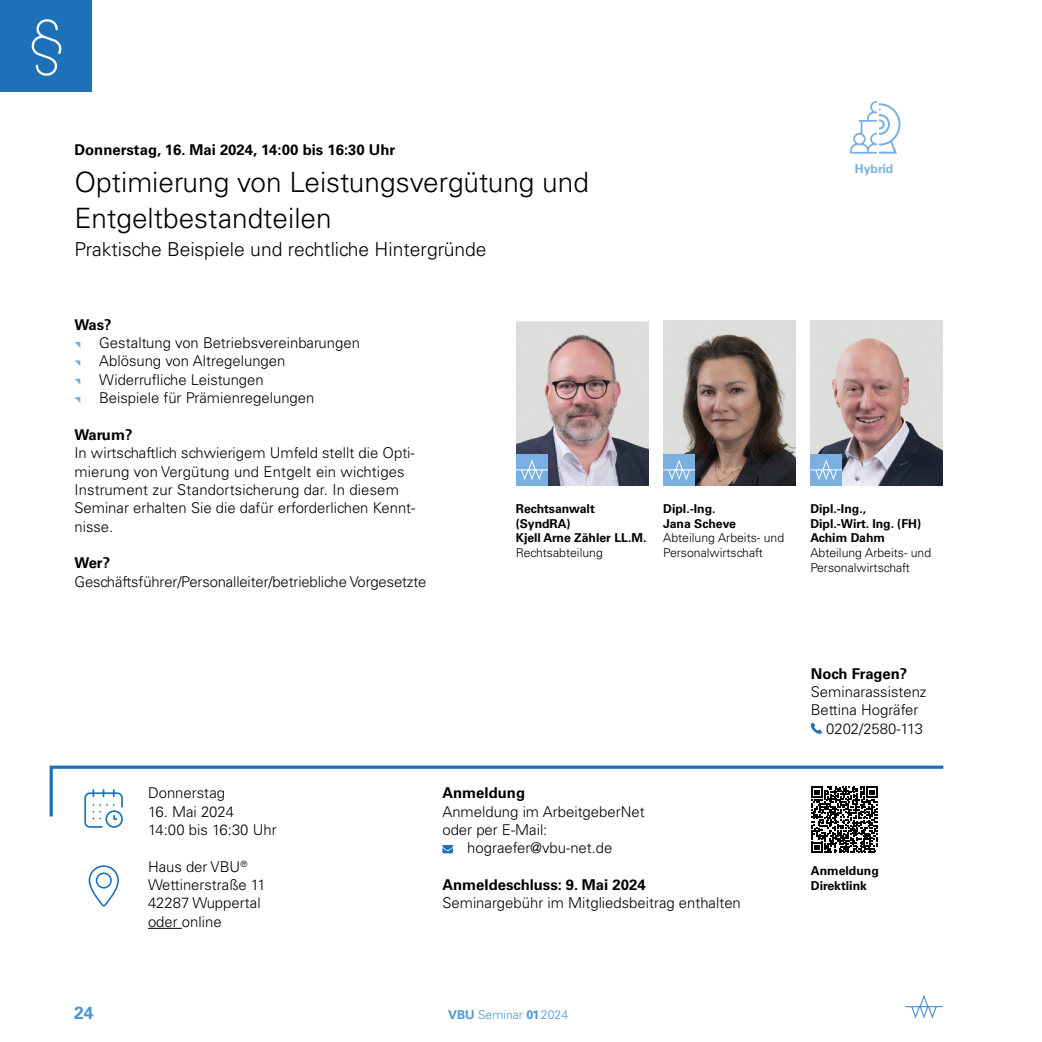
<style>
.page{position:relative;width:1042px;height:1042px;background:#fff}
.page>*{position:absolute;margin:0;border:0;box-sizing:border-box;transform-origin:0 0}
.t1{font:300 28px/36.8px "Univers LT Std";color:#000}
.t2{font:300 19.25px "Univers LT Std";color:#000}
.t3{font:700 17.5px "Univers LT Std";color:#4a96d2}
.t4{font:300 14.88px/18.4px "Univers LT Std";color:#000}
.t5{font:700 14.88px "Univers LT Std";color:#000}
.t6{font:700 12.25px/14.7px "Univers LT Std";color:#000}
.t7{font:300 12.25px/14.7px "Univers LT Std";color:#000}
.t8{font:300 12.25px "Univers LT Std";color:#4a96d2}
.t9{font:700 12.25px "Univers LT Std";color:#7ab0e0}
.s1{font-weight:700}
</style>
<div class="page">
<svg style="left:905px;top:994px;width:38px;height:25px"></svg>
<svg style="left:84px;top:819px;width:39px;height:9px"></svg>
<svg style="left:49px;top:765px;width:895px;height:54px"></svg>
<svg style="left:88px;top:865px;width:31px;height:42px"></svg>
<div style="left:0;top:0;width:92px;height:92px;background:#1d71b8"></div>
<svg style="left:31px;top:19px;width:31px;height:57px"></svg>
<svg style="left:74px;top:342px;width:6px;height:6px"></svg>
<svg style="left:74px;top:360px;width:6px;height:6px"></svg>
<svg style="left:75px;top:379px;width:5px;height:5px"></svg>
<svg style="left:74px;top:397px;width:6px;height:6px"></svg>
<hr style="left:148px;top:928px;width:34px;height:1px;background:#000">
<svg style="left:442px;top:845px;width:11px;height:8px"></svg>
<svg style="left:810px;top:722px;width:12px;height:12px"></svg>
<svg style="left:811px;top:786px;width:66px;height:67px"></svg>
<img style="left:663px;top:320px;width:132px;height:166px">
<div style="left:663px;top:454px;width:32px;height:32px;background:#7ab0e0"></div>
<svg style="left:663px;top:459px;width:32px;height:21px"></svg>
<img style="left:516px;top:321px;width:132px;height:165px">
<div style="left:516px;top:454px;width:32px;height:32px;background:#7ab0e0"></div>
<svg style="left:516px;top:460px;width:32px;height:20px"></svg>
<img style="left:810px;top:320px;width:133px;height:166px">
<div style="left:810px;top:454px;width:32px;height:32px;background:#7ab0e0"></div>
<svg style="left:810px;top:459px;width:32px;height:21px"></svg>
<svg style="left:850px;top:101px;width:50px;height:53px"></svg>
<p class="t5" style="left:74px;top:141px;width:322px">Donnerstag, 16. Mai 2024, 14:00 bis 16:30 Uhr</p>
<h1 class="t1" style="left:74px;top:163px;width:516px">Optimierung von Leistungsvergütung und<br>Entgeltbestandteilen</h1>
<p class="t2" style="left:74px;top:238px;width:413px">Praktische Beispiele und rechtliche Hintergründe</p>
<p class="t5" style="left:74px;top:315px;width:39px">Was?</p>
<p class="t4" style="left:99px;top:333px;width:262px">Gestaltung von Betriebsvereinbarungen<br>Ablösung von Altregelungen<br>Widerrufliche Leistungen<br>Beispiele für Prämienregelungen</p>
<p class="t5" style="left:74px;top:426px;width:60px">Warum?</p>
<p class="t4" style="left:74px;top:444px;width:342px">In wirtschaftlich schwierigem Umfeld stellt die Opti&shy;mierung von Vergütung und Entgelt ein wichtiges Instrument zur Standortsicherung dar. In diesem Seminar erhalten Sie die dafür erforderlichen Kennt&shy;nisse.</p>
<p class="t5" style="left:74px;top:554px;width:37px">Wer?</p>
<p class="t4" style="left:74px;top:572px;width:354px">Geschäftsführer/Personalleiter/betriebliche Vorgesetzte</p>
<p class="t6" style="left:516px;top:501px;width:132px">Rechtsanwalt (SyndRA)<br>Kjell Arne Zähler LL.M.</p>
<p class="t7" style="left:516px;top:545px;width:88px">Rechtsabteilung</p>
<p class="t6" style="left:663px;top:501px;width:74px">Dipl.-Ing.<br>Jana Scheve</p>
<p class="t7" style="left:663px;top:531px;width:122px">Abteilung Arbeits- und<br>Personalwirtschaft</p>
<p class="t9" style="left:855px;top:161px;width:40px">Hybrid</p>
<p class="t6" style="left:810px;top:501px;width:112px">Dipl.-Ing.,<br>Dipl.-Wirt. Ing. (FH)<br>Achim Dahm</p>
<p class="t7" style="left:810px;top:545px;width:122px">Abteilung Arbeits- und<br>Personalwirtschaft</p>
<p class="t4" style="left:148px;top:784px;width:79px">Donnerstag</p>
<p class="t4" style="left:148px;top:802px;width:130px">16. Mai 2024<br>14:00 bis 16:30 Uhr</p>
<p class="t4" style="left:148px;top:857px;width:119px">Haus der VBU<sup>®<br></sup>Wettinerstraße 11<br>42287 Wuppertal oder online</p>
<p class="t5" style="left:442px;top:784px;width:84px">Anmeldung</p>
<p class="t4" style="left:442px;top:802px;width:204px">Anmeldung im ArbeitgeberNet</p>
<p class="t4" style="left:442px;top:820px;width:106px">oder per E-Mail:</p>
<p class="t4" style="left:467px;top:839px;width:147px">hograefer@vbu-net.de</p>
<p class="t5" style="left:442px;top:876px;width:205px">Anmeldeschluss: 9. Mai 2024</p>
<p class="t4" style="left:442px;top:894px;width:300px">Seminargebühr im Mitgliedsbeitrag enthalten</p>
<p class="t5" style="left:811px;top:665px;width:98px">Noch Fragen?</p>
<p class="t4" style="left:811px;top:682px;width:117px">Seminarassistenz</p>
<p class="t4" style="left:811px;top:701px;width:109px">Bettina Hogräfer</p>
<p class="t4" style="left:826px;top:719px;width:98px">0202/2580-113</p>
<p class="t6" style="left:811px;top:864px;width:70px">Anmeldung<br>Direktlink</p>
<p class="t3" style="left:74px;top:1002px;width:21px">24</p>
<p class="t8" style="left:448px;top:1007px;width:122px"><span class="s1">VBU</span> Seminar <span class="s1">01</span>2024</p>
</div>
